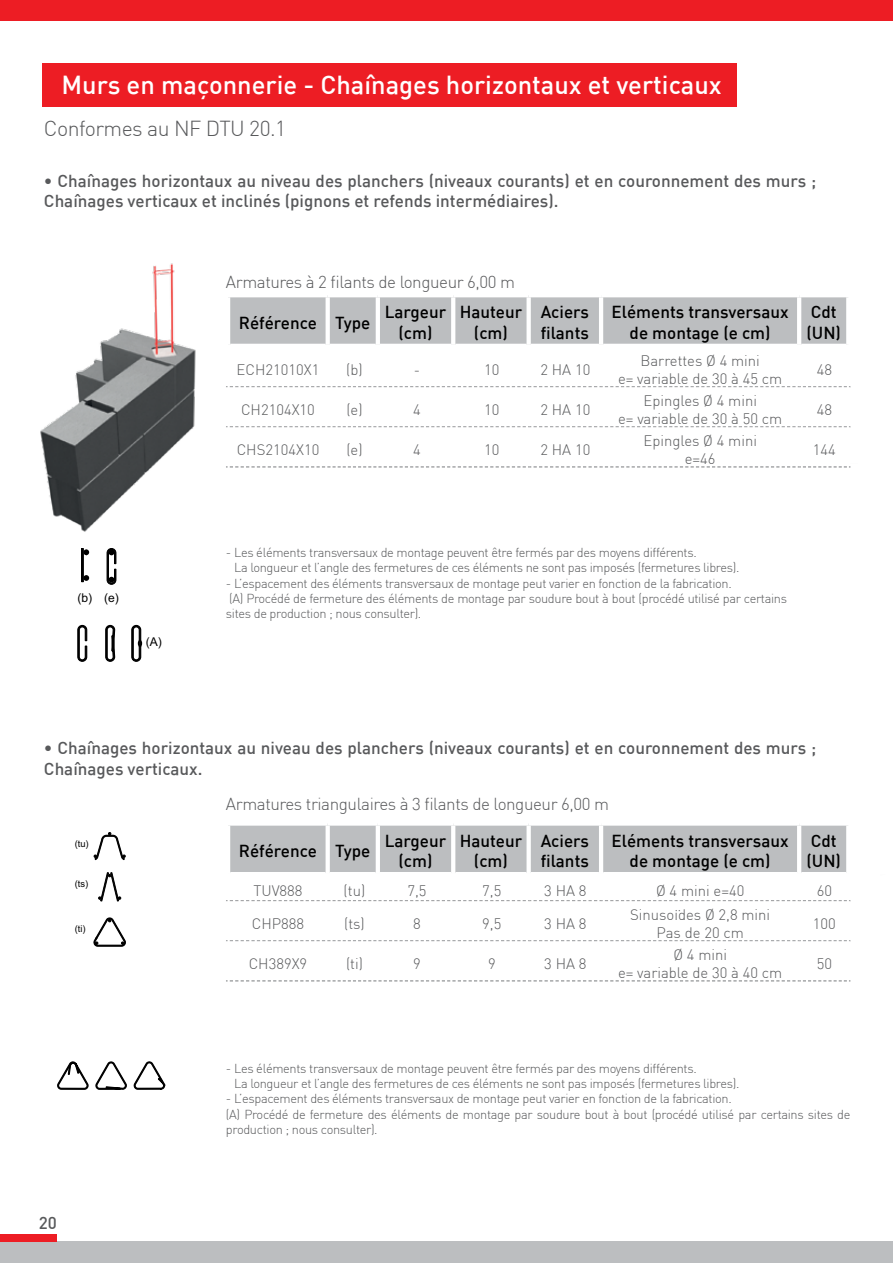
<style>
.page{position:relative;width:893px;height:1263px;background:#fff}
.page>*{position:absolute;margin:0;border:0;box-sizing:border-box;transform-origin:0 0}
.t1{font:500 25.5px "DIN";color:#fff}
.t2{font:300 21.3px "DIN";letter-spacing:-.025em;color:#58595b}
.t3{font:500 17.1px/20.4px "DIN";color:#58595b}
.t4{font:500 17.1px/20.4px "DIN";color:#000;text-align:center}
.t5{font:300 17.1px "DIN";letter-spacing:-.025em;color:#58595b}
.t6{font:500 16.95px "DIN";color:#58595b}
.t7{font:300 14.85px/17.9px "DIN";color:#58595b;text-align:center}
.t8{font:300 12.75px/15.3px "DIN";letter-spacing:-.025em;color:#58595b}
.t9{font:12.15px "Arial";color:#000}
.t10{font:9.3px "Arial";color:#000}
.t11{font:9.15px "Arial";color:#000}
.s1{color:#fff}
</style>
<div class="page">
<img style="left:40px;top:263px;width:264px;height:269px">
<hr style="left:226px;top:293px;width:102px;height:4px;background:#fff">
<svg style="left:57px;top:1061px;width:32px;height:29px"></svg>
<svg style="left:95px;top:1061px;width:71px;height:29px"></svg>
<div style="left:43px;top:63px;width:694px;height:43px;background:#ed1d24"></div>
<svg style="left:77px;top:625px;width:11px;height:37px"></svg>
<svg style="left:105px;top:625px;width:11px;height:37px"></svg>
<svg style="left:131px;top:625px;width:12px;height:37px"></svg>
<svg style="left:84px;top:575px;width:5px;height:6px"></svg>
<svg style="left:84px;top:549px;width:5px;height:6px"></svg>
<div style="left:81px;top:548px;width:3px;height:34px;border:1px solid #000"></div>
<svg style="left:94px;top:832px;width:32px;height:28px"></svg>
<svg style="left:98px;top:872px;width:23px;height:30px"></svg>
<svg style="left:93px;top:917px;width:33px;height:30px"></svg>
<svg style="left:226px;top:295px;width:624px;height:172px"></svg>
<svg style="left:226px;top:824px;width:624px;height:157px"></svg>
<svg style="left:106px;top:548px;width:11px;height:37px"></svg>
<div style="left:0;top:0;width:893px;height:21px;background:#ed1d24"></div>
<div style="left:0;top:1242px;width:893px;height:21px;background:#bcbec0"></div>
<div style="left:0;top:1234px;width:57px;height:8px;background:#ed1d24"></div>
<h1 class="t1" style="left:62px;top:68px;width:662px">Murs en maçonnerie - Chaînages horizontaux et verticaux</h1>
<h2 class="t2" style="left:44px;top:116px;width:244px">Conformes au NF DTU 20.1</h2>
<h3 class="t3" style="left:44px;top:170px;width:774px">• Chaînages horizontaux au niveau des planchers (niveaux courants) et en couronnement des murs ;<br>Chaînages verticaux et inclinés (pignons et refends intermédiaires).</h3>
<h3 class="t5" style="left:226px;top:271px;width:291px">Armatures à 2 filants de longueur 6,00 m</h3>
<h3 class="t4" style="left:239px;top:312px;width:133px">Référence Type</h3>
<h3 class="t4" style="left:385px;top:301px;width:63px">Largeur (cm)</h3>
<h3 class="t4" style="left:460px;top:301px;width:64px">Hauteur (cm)</h3>
<h3 class="t4" style="left:541px;top:301px;width:50px;text-align:left">Aciers filants</h3>
<h3 class="t4" style="left:611px;top:301px;width:179px">Eléments transversaux de montage (e cm)</h3>
<h3 class="t4" style="left:806px;top:301px;width:36px;text-align:left">Cdt (UN)</h3>
<p class="t9" style="left:48px;top:590px;width:72px">(b) (s) (e)</p>
<p class="t9" style="left:78px;top:590px;width:39px">(b) s</p>
<p class="t9" style="left:146px;top:634px;width:18px">(A)</p>
<p class="t7" style="left:237px;top:360px;width:84px">ECH21010X1</p>
<p class="t7" style="left:346px;top:360px;width:18px">(b)</p>
<p class="t7" style="left:414px;top:360px;width:8px">-</p>
<p class="t7" style="left:484px;top:360px;width:17px">10</p>
<p class="t7" style="left:540px;top:360px;width:51px">2 HA 10</p>
<p class="t7" style="left:618px;top:352px;width:166px">Barrettes Ø 4 mini<br>e= variable de 30 à 45 cm</p>
<p class="t7" style="left:817px;top:360px;width:17px">48</p>
<p class="t7" style="left:241px;top:400px;width:75px">CH2104X10</p>
<p class="t7" style="left:346px;top:400px;width:18px">(e)</p>
<p class="t7" style="left:413px;top:400px;width:9px">4</p>
<p class="t7" style="left:484px;top:400px;width:17px">10</p>
<p class="t7" style="left:540px;top:400px;width:51px">2 HA 10</p>
<p class="t7" style="left:618px;top:392px;width:166px">Epingles Ø 4 mini<br>e= variable de 30 à 50 cm</p>
<p class="t7" style="left:817px;top:400px;width:17px">48</p>
<p class="t7" style="left:237px;top:441px;width:84px">CHS2104X10</p>
<p class="t7" style="left:346px;top:441px;width:18px">(e)</p>
<p class="t7" style="left:413px;top:441px;width:9px">4</p>
<p class="t7" style="left:484px;top:441px;width:17px">10</p>
<p class="t7" style="left:540px;top:441px;width:51px">2 HA 10</p>
<p class="t7" style="left:643px;top:432px;width:115px">Epingles Ø 4 mini e=46</p>
<p class="t7" style="left:813px;top:441px;width:24px">144</p>
<p class="t8" style="left:226px;top:544px;width:472px">- Les éléments transversaux de montage peuvent être fermés par des moyens différents.</p>
<p class="t8" style="left:226px;top:560px;width:515px"><span class="s1">-</span> La longueur et l’angle des fermetures de ces éléments ne sont pas imposés (fermetures libres).</p>
<p class="t8" style="left:226px;top:575px;width:562px">- L’espacement des éléments transversaux de montage peut varier en fonction de la fabrication.<br>(A) Procédé de fermeture des éléments de montage par soudure bout à bout (procédé utilisé par certains sites de production ; nous consulter).</p>
<h3 class="t3" style="left:44px;top:737px;width:774px">• Chaînages horizontaux au niveau des planchers (niveaux courants) et en couronnement des murs ;<br>Chaînages verticaux.</h3>
<p class="t10" style="left:75px;top:838px;width:16px">(tu)</p>
<p class="t10" style="left:75px;top:878px;width:15px">(ts)</p>
<p class="t10" style="left:75px;top:922px;width:12px">(ti)</p>
<h3 class="t6" style="left:39px;top:1212px;width:20px">20</h3>
<h3 class="t5" style="left:226px;top:793px;width:384px">Armatures triangulaires à 3 filants de longueur 6,00 m</h3>
<h3 class="t4" style="left:239px;top:840px;width:133px">Référence Type</h3>
<h3 class="t4" style="left:385px;top:830px;width:63px">Largeur (cm)</h3>
<h3 class="t4" style="left:460px;top:830px;width:64px">Hauteur (cm)</h3>
<h3 class="t4" style="left:541px;top:830px;width:50px;text-align:left">Aciers filants</h3>
<h3 class="t4" style="left:611px;top:830px;width:179px">Eléments transversaux de montage (e cm)</h3>
<h3 class="t4" style="left:806px;top:830px;width:36px;text-align:left">Cdt (UN)</h3>
<p class="t7" style="left:253px;top:881px;width:51px">TUV888</p>
<p class="t7" style="left:344px;top:881px;width:23px">(tu)</p>
<p class="t7" style="left:407px;top:881px;width:21px">7,5</p>
<p class="t7" style="left:482px;top:881px;width:21px">7,5</p>
<p class="t7" style="left:544px;top:881px;width:44px">3 HA 8</p>
<p class="t7" style="left:656px;top:881px;width:90px">Ø 4 mini e=40</p>
<p class="t7" style="left:817px;top:881px;width:17px">60</p>
<p class="t7" style="left:252px;top:914px;width:54px">CHP888</p>
<p class="t7" style="left:344px;top:914px;width:22px">(ts)</p>
<p class="t7" style="left:413px;top:914px;width:9px">8</p>
<p class="t7" style="left:482px;top:914px;width:21px">9,5</p>
<p class="t7" style="left:544px;top:914px;width:44px">3 HA 8</p>
<p class="t7" style="left:630px;top:905px;width:142px">Sinusoïdes Ø 2,8 mini<br>Pas de 20 cm</p>
<p class="t7" style="left:813px;top:914px;width:24px">100</p>
<p class="t7" style="left:249px;top:954px;width:60px">CH389X9</p>
<p class="t7" style="left:346px;top:954px;width:18px">(ti)</p>
<p class="t7" style="left:413px;top:954px;width:9px">9</p>
<p class="t7" style="left:488px;top:954px;width:9px">9</p>
<p class="t7" style="left:544px;top:954px;width:44px">3 HA 8</p>
<p class="t7" style="left:618px;top:945px;width:166px">Ø 4 mini<br>e= variable de 30 à 40 cm</p>
<p class="t7" style="left:817px;top:954px;width:17px">50</p>
<p class="t8" style="left:226px;top:1060px;width:472px">- Les éléments transversaux de montage peuvent être fermés par des moyens différents.</p>
<p class="t8" style="left:226px;top:1075px;width:515px"><span class="s1">-</span> La longueur et l’angle des fermetures de ces éléments ne sont pas imposés (fermetures libres).</p>
<p class="t8" style="left:226px;top:1091px;width:626px">- L’espacement des éléments transversaux de montage peut varier en fonction de la fabrication.<br>(A) Procédé de fermeture des éléments de montage par soudure bout à bout (procédé utilisé par certains sites de production ; nous consulter).</p>
<p class="t11" style="left:236px;top:1063px;width:14px">(A)</p>
</div>
